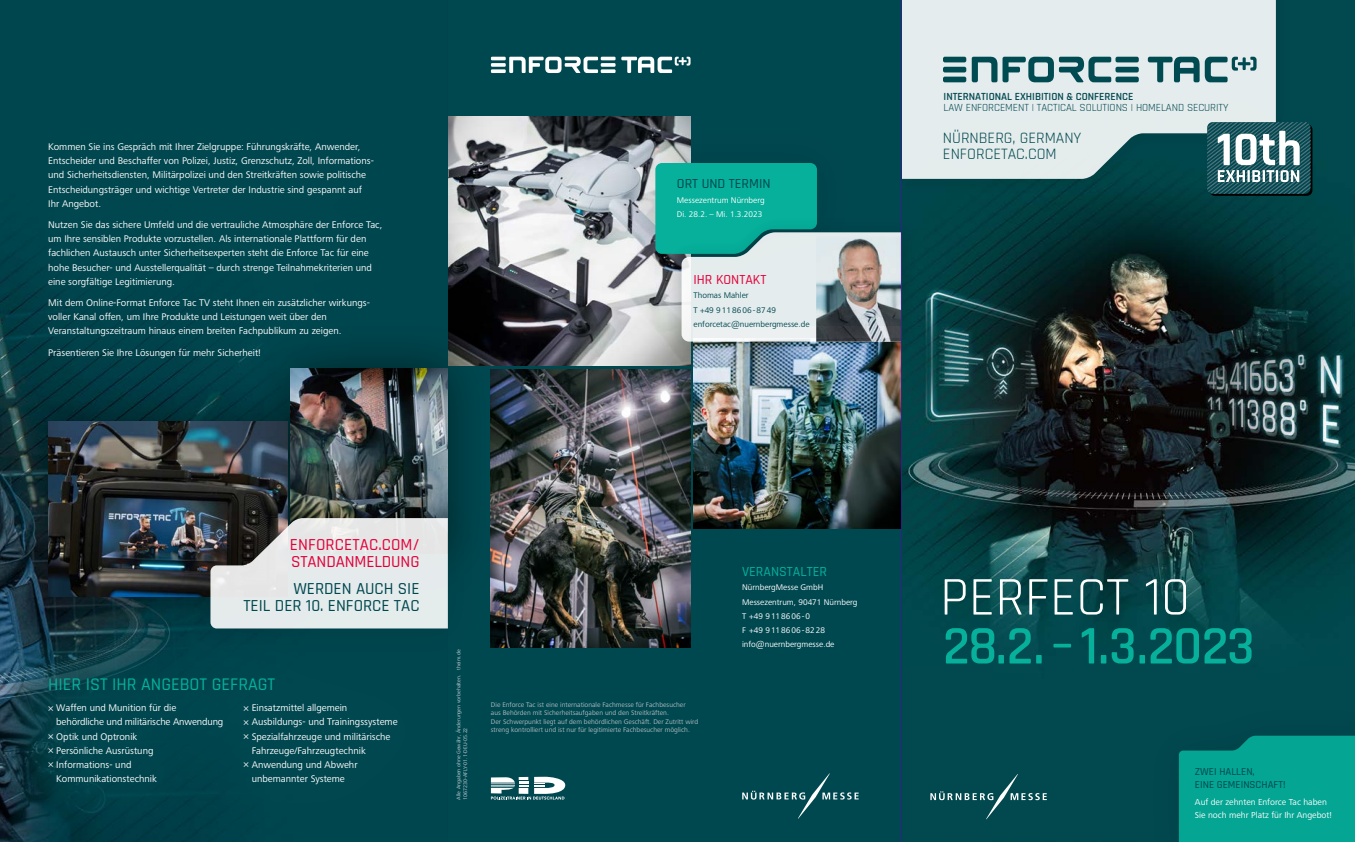
<style>
.page{position:relative;width:1355px;height:842px;background:#fff}
.page>*{position:absolute;margin:0;border:0;box-sizing:border-box;transform-origin:0 0}
.t1{font:600 55px "Rajdhani";letter-spacing:-.025em;color:#06b09b}
.t2{font:55px "Rajdhani";color:#fff}
.t3{font:500 18px "Rajdhani";color:#06b09b}
.t4{font:500 17px/17px "Rajdhani";color:#004850;text-align:right}
.t5{font:500 17px/17px "Rajdhani";letter-spacing:-.005em;color:#e40039}
.t6{font:16px/16px "Rajdhani";color:#004850}
.t7{font:500 14px "Rajdhani";color:#06b09b}
.t8{font:500 14px "Rajdhani";color:#004850}
.t9{font:500 14px "Rajdhani";color:#e40039}
.t10{font:11px "Rajdhani";letter-spacing:-.005em;color:#004850}
.t11{font:600 11px "Rajdhani";color:#004850}
.t12{font:500 10.8px/12.8px "Rajdhani";color:#004850}
.t13{font:10px/14.2px "Frutiger Next LTW1 G";color:#fff}
.t14{font:9px/12.8px "Frutiger Next LTW1 G";color:#fff}
.t15{font:8.5px/14.2px "Frutiger Next LTW1 G";color:#fff}
.t16{font:8.5px/14.2px "Frutiger Next LTW1 G";color:#004850}
.t17{font:7px/8.5px "Frutiger Next LTW1 G";color:#b1babf}
.t18{font:5.5px/6.8px "Frutiger Next LTW1 G";color:#cacfd3}
</style>
<div class="page">
<img style="left:902px;top:0;width:453px;height:842px">
<div style="left:901px;top:0;width:394px;height:198px;background:#004448"></div>
<svg style="left:902px;top:0;width:374px;height:179px;background:#d2dedf"></svg>
<div style="left:1141px;top:698px;width:214px;height:144px;background:#01494f"></div>
<div style="left:1179px;top:736px;width:176px;height:106px;background:#05a593"></div>
<svg style="left:930px;top:774px;width:117px;height:45px;background:#15575c"></svg>
<div style="left:943px;top:77px;width:23px;height:5px;background:#004a52;border-radius:2px"></div>
<div style="left:943px;top:57px;width:23px;height:5px;background:#004a52;border-radius:2px"></div>
<div style="left:943px;top:67px;width:23px;height:5px;background:#004a52;border-radius:2px"></div>
<div style="left:1115px;top:77px;width:24px;height:5px;background:#004a52;border-radius:2px"></div>
<div style="left:1115px;top:67px;width:24px;height:5px;background:#004a52;border-radius:2px"></div>
<div style="left:1115px;top:57px;width:24px;height:5px;background:#004a52;border-radius:2px"></div>
<svg style="left:972px;top:56px;width:139px;height:26px"></svg>
<svg style="left:1148px;top:57px;width:109px;height:25px"></svg>
<div style="left:1209px;top:124px;width:103px;height:72px;background:linear-gradient(to right,#000101,#000);border-radius:6px"></div>
<svg style="left:1207px;top:122px;width:103px;height:72px"></svg>
<div style="left:448px;top:0;width:453px;height:842px;background:#004850"></div>
<img style="left:693px;top:360px;width:208px;height:169px">
<img style="left:448px;top:116px;width:243px;height:250px">
<div style="left:618px;top:125px;width:236px;height:166px;background:#000;opacity:.1"></div>
<div style="left:663px;top:213px;width:257px;height:147px;background:#000;opacity:.1"></div>
<svg style="left:655px;top:163px;width:246px;height:179px"></svg>
<img style="left:816px;top:234px;width:85px;height:108px">
<img style="left:491px;top:370px;width:200px;height:277px">
<svg style="left:742px;top:773px;width:117px;height:46px"></svg>
<svg style="left:491px;top:777px;width:74px;height:22px"></svg>
<svg style="left:491px;top:69px;width:15px;height:4px"></svg>
<hr style="left:491px;top:57px;width:15px;height:3px;background:#fff">
<svg style="left:491px;top:63px;width:15px;height:4px"></svg>
<svg style="left:601px;top:69px;width:15px;height:4px"></svg>
<svg style="left:601px;top:63px;width:15px;height:4px"></svg>
<hr style="left:601px;top:57px;width:15px;height:3px;background:#fff">
<svg style="left:509px;top:57px;width:89px;height:16px"></svg>
<svg style="left:621px;top:57px;width:70px;height:16px"></svg>
<div style="left:0;top:0;width:448px;height:320px;background:#00464e"></div>
<div style="left:0;top:320px;width:495px;height:324px;background:#000;opacity:.5"></div>
<img style="left:291px;top:368px;width:157px;height:114px">
<img style="left:48px;top:421px;width:240px;height:176px">
<div style="left:0;top:598px;width:475px;height:244px;background:#004850;opacity:.9"></div>
<div style="left:0;top:91px;width:431px;height:318px;background:#004850"></div>
<div style="left:174px;top:482px;width:310px;height:182px;background:#000;opacity:.1"></div>
<svg style="left:210px;top:518px;width:238px;height:110px;background:#cfd3d3"></svg>
<hr style="left:901px;top:0;width:1px;height:842px;background:#2f2483">
<p class="t13" style="left:48px;top:140px;width:327px">Kommen Sie ins Gespräch mit Ihrer Zielgruppe: Führungskräfte, Anwender, Entscheider und Beschaffer von Polizei, Justiz, Grenzschutz, Zoll, Informations&shy;und Sicherheitsdiensten, Militärpolizei und den Streitkräften sowie politische Entscheidungsträger und wichtige Vertreter der Industrie sind gespannt auf Ihr Angebot.</p>
<p class="t13" style="left:48px;top:218px;width:336px">Nutzen Sie das sichere Umfeld und die vertrauliche Atmosphäre der Enforce Tac, um Ihre sensiblen Produkte vorzustellen. Als internationale Plattform für den fachlichen Austausch unter Sicherheitsexperten steht die Enforce Tac für eine hohe Besucher- und Ausstellerqualität – durch strenge Teilnahmekriterien und eine sorgfältige Legitimierung.</p>
<p class="t13" style="left:48px;top:296px;width:322px">Mit dem Online-Format Enforce Tac TV steht Ihnen ein zusätzlicher wirkungs&shy;voller Kanal offen, um Ihre Produkte und Leistungen weit über den<br>Veranstaltungszeitraum hinaus einem breiten Fachpublikum zu zeigen.</p>
<p class="t13" style="left:48px;top:345px;width:214px">Präsentieren Sie Ihre Lösungen für mehr Sicherheit!</p>
<h3 class="t8" style="left:677px;top:176px;width:95px">ORT UND TERMIN</h3>
<p class="t15" style="left:677px;top:193px;width:89px">Messezentrum Nürnberg<br>Di. 28.2. – Mi. 1.3.2023</p>
<h3 class="t9" style="left:694px;top:272px;width:74px">IHR KONTAKT</h3>
<p class="t16" style="left:694px;top:289px;width:118px">Thomas Mahler<br>T +49 9118606-8749 enforcetac@nuernbergmesse.de</p>
<h3 class="t5" style="left:290px;top:536px;width:131px">ENFORCETAC.COM/<br>STANDANMELDUNG</h3>
<h3 class="t4" style="left:243px;top:581px;width:178px">WERDEN AUCH SIE<br>TEIL DER 10. ENFORCE TAC</h3>
<h2 class="t3" style="left:48px;top:674px;width:229px">HIER IST IHR ANGEBOT GEFRAGT</h2>
<p class="t13" style="left:48px;top:701px;width:130px">× Waffen und Munition für die</p>
<p class="t13" style="left:56px;top:715px;width:169px">behördliche und militärische Anwendung</p>
<p class="t13" style="left:48px;top:729px;width:91px">× Optik und Optronik</p>
<p class="t13" style="left:48px;top:744px;width:107px">× Persönliche Ausrüstung</p>
<p class="t13" style="left:48px;top:758px;width:85px">× Informations- und</p>
<p class="t13" style="left:56px;top:772px;width:102px">Kommunikationstechnik</p>
<p class="t13" style="left:244px;top:701px;width:105px">× Einsatzmittel allgemein</p>
<p class="t13" style="left:244px;top:715px;width:156px">× Ausbildungs- und Trainingssysteme</p>
<p class="t13" style="left:244px;top:729px;width:148px">× Spezialfahrzeuge und militärische</p>
<p class="t13" style="left:252px;top:744px;width:116px">Fahrzeuge/Fahrzeugtechnik</p>
<p class="t13" style="left:244px;top:758px;width:116px">× Anwendung und Abwehr</p>
<p class="t13" style="left:252px;top:772px;width:95px">unbemannter Systeme</p>
<p class="t18" style="left:455px;top:799px;width:151px;rotate:-90deg">Alle Angaben ohne Gewähr, Änderungen vorbehalten. theim.de<br>1067230-AFLY-01.1-DEU-05.22</p>
<p class="t17" style="left:491px;top:701px;width:209px">Die Enforce Tac ist eine internationale Fachmesse für Fachbesucher<br>aus Behörden mit Sicherheitsaufgaben und den Streitkräften.<br>Der Schwerpunkt liegt auf dem behördlichen Geschäft. Der Zutritt wird streng kontrolliert und ist nur für legitimierte Fachbesucher möglich.</p>
<h3 class="t7" style="left:742px;top:564px;width:86px">VERANSTALTER</h3>
<p class="t15" style="left:742px;top:581px;width:117px">NürnbergMesse GmbH<br>Messezentrum, 90471 Nürnberg<br>T +49 9118606-0<br>F +49 9118606-8228 info@nuernbergmesse.de</p>
<p class="t11" style="left:944px;top:90px;width:191px">INTERNATIONAL EXHIBITION &amp; CONFERENCE</p>
<p class="t10" style="left:944px;top:101px;width:286px">LAW ENFORCEMENT | TACTICAL SOLUTIONS | HOMELAND SECURITY</p>
<h3 class="t6" style="left:943px;top:130px;width:140px">NÜRNBERG, GERMANY<br>ENFORCETAC.COM</h3>
<h1 class="t2" style="left:940px;top:566px;width:251px">PERFECT 10</h1>
<h1 class="t1" style="left:943px;top:613px;width:313px">28.2. – 1.3.2023</h1>
<p class="t12" style="left:1195px;top:765px;width:92px">ZWEI HALLEN,<br>EINE GEMEINSCHAFT!</p>
<p class="t14" style="left:1195px;top:796px;width:138px">Auf der zehnten Enforce Tac haben<br>Sie noch mehr Platz für Ihr Angebot!</p>
</div>
